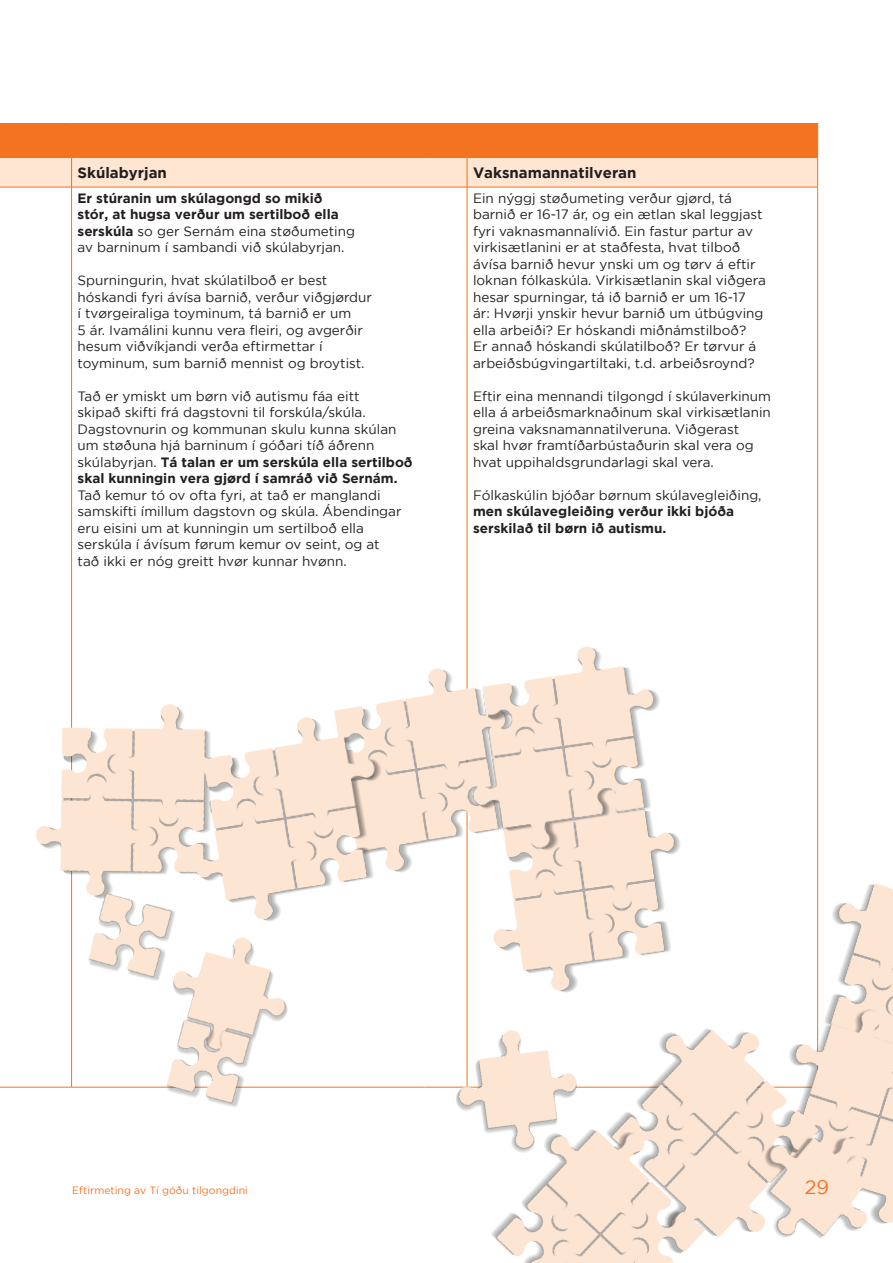
<style>
.page{position:relative;width:893px;height:1263px;background:#fff}
.page>*{position:absolute;margin:0;border:0;box-sizing:border-box;transform-origin:0 0}
.t1{font:19.5px "Gotham";color:#f37321}
.t2{font:700 15px "Gotham";color:#231f20}
.t3{font:13.5px/16.5px "Gotham";color:#231f20}
.t4{font:700 13.5px/16.5px "Gotham";color:#231f20}
.t5{font:10.5px "Gotham";color:#f37321}
.s1{font-weight:400}
.s2{font-weight:700}
</style>
<div class="page">
<svg style="left:0;top:123px;width:818px;height:64px;background:#f7a670"></svg>
<hr style="left:0;top:187px;width:72px;height:1px;background:#f37321">
<hr style="left:71px;top:187px;width:1px;height:900px;background:#f37321">
<hr style="left:72px;top:187px;width:352px;height:1px;background:#f37321">
<hr style="left:424px;top:187px;width:43px;height:1px;background:#f37321">
<hr style="left:467px;top:187px;width:1px;height:900px;background:#f37321">
<hr style="left:467px;top:187px;width:351px;height:1px;background:#f37321">
<hr style="left:817px;top:187px;width:1px;height:900px;background:#f37321">
<img style="left:71px;top:319px;width:822px;height:944px">
<img style="left:0;top:586px;width:741px;height:585px">
<p class="t2" style="left:78px;top:164px;width:91px">Skúlabyrjan</p>
<p class="t2" style="left:473px;top:164px;width:165px">Vaksnamannatilveran</p>
<p class="t4" style="left:78px;top:190px;width:279px">Er stúranin um skúlagongd so mikið stór, at hugsa verður um sertilboð ella serskúla <span class="s1">so ger Sernám eina støðumeting av barninum í sambandi við skúlabyrjan.</span></p>
<p class="t3" style="left:78px;top:272px;width:296px">Spurningurin, hvat skúlatilboð er best hóskandi fyri ávísa barnið, verður viðgjørdur í tvørgeiraliga toyminum, tá barnið er um<br>5 ár. Ivamálini kunnu vera fleiri, og avgerðir hesum viðvíkjandi verða eftirmettar í toyminum, sum barnið mennist og broytist.</p>
<p class="t3" style="left:78px;top:388px;width:337px">Tað er ymiskt um børn við autismu fáa eitt<br>skipað skifti frá dagstovni til forskúla/skúla.<br>Dagstovnurin og kommunan skulu kunna skúlan um støðuna hjá barninum í góðari tíð áðrenn skúlabyrjan. <span class="s2">Tá talan er um serskúla ella sertilboð skal kunningin vera gjørd í samráð við Sernám.</span></p>
<p class="t3" style="left:78px;top:487px;width:325px">Tað kemur tó ov ofta fyri, at tað er manglandi samskifti ímillum dagstovn og skúla. Ábendingar eru eisini um at kunningin um sertilboð ella serskúla í ávísum førum kemur ov seint, og at tað ikki er nóg greitt hvør kunnar hvønn.</p>
<p class="t3" style="left:473px;top:190px;width:294px">Ein nýggj støðumeting verður gjørd, tá barnið er 16-17 ár, og ein ætlan skal leggjast fyri vaknasmannalívið. Ein fastur partur av virkisætlanini er at staðfesta, hvat tilboð ávísa barnið hevur ynski um og tørv á eftir loknan fólkaskúla. Virkisætlanin skal viðgera hesar spurningar, tá ið barnið er um 16-17 ár: Hvørji ynskir hevur barnið um útbúgving ella arbeiði? Er hóskandi miðnámstilboð?<br>Er annað hóskandi skúlatilboð? Er tørvur á arbeiðsbúgvingartiltaki, t.d. arbeiðsroynd?</p>
<p class="t3" style="left:473px;top:388px;width:300px">Eftir eina mennandi tilgongd í skúlaverkinum ella á arbeiðsmarknaðinum skal virkisætlanin greina vaksnamannatilveruna. Viðgerast<br>skal hvør framtíðarbústaðurin skal vera og hvat uppihaldsgrundarlagi skal vera.</p>
<p class="t3" style="left:473px;top:487px;width:290px">Fólkaskúlin bjóðar børnum skúlavegleiðing,</p>
<p class="t4" style="left:473px;top:503px;width:263px">men skúlavegleiðing verður ikki bjóða serskilað til børn ið autismu.</p>
<p class="t5" style="left:72px;top:1185px;width:177px">Eftirmeting av Tí góðu tilgongdini</p>
<h1 class="t1" style="left:805px;top:1176px;width:26px">29</h1>
</div>
